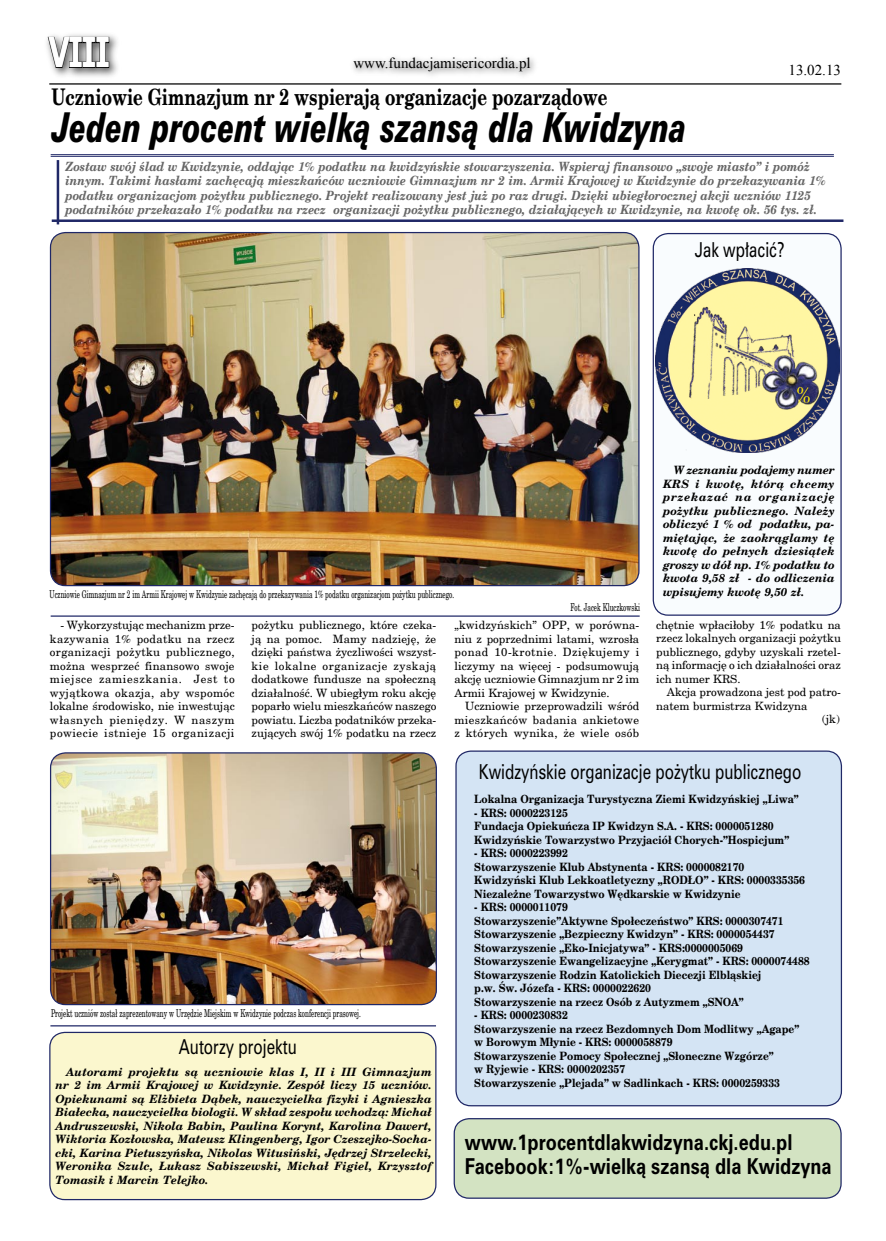
<style>
.page{position:relative;width:886px;height:1241px;background:#fff}
.page>*{position:absolute;margin:0;border:0;box-sizing:border-box;transform-origin:0 0}
.t1{font:700 41.25px "Verdana";color:#fff;scale:.7 1}
.t2{font:italic 37.5px "Zurich Blk PL";color:#000;scale:.68 1}
.t3{font:700 22.5px "New Brunswick";color:#000;scale:.75 1}
.t4{font:700 20px/24px "Zurich PL";color:#000;scale:.84 1}
.t5{font:18.75px "Zurich PL";color:#000;scale:.75 1}
.t6{font:15px "Times New Roman";color:#000}
.t7{font:italic 700 12.5px/14.1px "New Brunswick";color:#666;scale:.9 1}
.t8{font:11.25px/13.5px "New Brunswick";color:#000;text-align:justify}
.t9{font:700 11.25px/13.5px "New Brunswick";color:#000;scale:.9 1}
.t10{font:italic 700 11.25px/13.5px "New Brunswick";color:#000;text-align:justify}
.t11{font:10.62px "New Brunswick";color:#000;scale:.6 1}
.s1{font-size:30px}
</style>
<div class="page">
<div style="left:50px;top:1032px;width:386px;height:167px;background:#fbf7ce;border-radius:15px"></div>
<div style="left:49px;top:1031px;width:387px;height:168px;border:1px solid #202867;border-radius:15px"></div>
<div style="left:653px;top:233px;width:188px;height:382px;background:#f9fcfe;border-radius:15px"></div>
<div style="left:653px;top:233px;width:189px;height:382px;border:1px solid #202867;border-radius:15px"></div>
<div style="left:43px;top:31px;width:79px;height:50px;background:#000;opacity:.75"></div>
<div style="left:349px;top:52px;width:190px;height:28px;background:#000;opacity:.75"></div>
<hr style="left:49px;top:83px;width:792px;height:2px;background:#000">
<div style="left:454px;top:1118px;width:387px;height:79px;background:#d3e3c2;border-radius:15px"></div>
<div style="left:454px;top:1117px;width:388px;height:81px;border:1px solid #202867;border-radius:15px"></div>
<div style="left:456px;top:751px;width:385px;height:354px;background:#d4e4f4;border-radius:15px"></div>
<div style="left:455px;top:750px;width:387px;height:356px;border:1px solid #202867;border-radius:15px"></div>
<hr style="left:52px;top:219px;width:791px;height:3px;background:#202867">
<hr style="left:57px;top:160px;width:2px;height:64px;background:#202867">
<hr style="left:51px;top:154px;width:783px;height:1px;background:#202867">
<hr style="left:51px;top:156px;width:783px;height:1px;background:#202867">
<img style="left:50px;top:232px;width:589px;height:353px;border-radius:15px">
<img style="left:51px;top:752px;width:385px;height:252px;border-radius:15px">
<div style="left:50px;top:752px;width:387px;height:253px;border:1px solid #202867;border-radius:15px"></div>
<img style="left:656px;top:268px;width:184px;height:184px">
<hr style="left:51px;top:615px;width:589px;height:1px;background:#202867">
<hr style="left:50px;top:1025px;width:386px;height:1px;background:#202867">
<svg style="left:48px;top:37px;width:491px;height:33px"></svg>
<h1 class="t1" style="left:48px;top:26px;width:59px">V<span class="s1">str.</span> III</h1>
<h3 class="t6" style="left:353px;top:53px;width:179px">www.fundacjamisericordia.pl</h3>
<h3 class="t6" style="left:788px;top:59px;width:54px">13.02.13</h3>
<h3 class="t3" style="left:51px;top:83px;width:743px">Uczniowie Gimnazjum nr 2 wspierają organizacje pozarządowe</h3>
<h2 class="t2" style="left:52px;top:103px;width:934px">Jeden procent wielką szansą dla Kwidzyna</h2>
<p class="t7" style="left:66px;top:159px;width:846px">Zostaw swój ślad w Kwidzynie, oddając 1% podatku na kwidzyńskie stowarzyszenia. Wspieraj finansowo „swoje miasto” i pomóż innym. Takimi hasłami zachęcają mieszkańców uczniowie Gimnazjum nr 2 im. Armii Krajowej w Kwidzynie do przekazywania 1% podatku organizacjom pożytku publicznego. Projekt realizowany jest już po raz drugi. Dzięki ubiegłorocznej akcji uczniów 1125 podatników przekazało 1% podatku na rzecz organizacji pożytku publicznego, działających w Kwidzynie, na kwotę ok. 56 tys. zł.</p>
<h3 class="t5" style="left:695px;top:237px;width:121px">Jak wpłacić?</h3>
<p class="t11" style="left:50px;top:587px;width:676px">Uczniowie Gimnazjum nr 2 im Armii Krajowej w Kwidzynie zachęcają do przekazywania 1% podatku organizacjom pożytku publicznego.</p>
<p class="t11" style="left:570px;top:600px;width:118px">Fot. Jacek Kluczkowski</p>
<p class="t8" style="left:50px;top:618px;width:186px;text-indent:11px">- Wykorzystując mechanizm prze&shy;kazywania 1% podatku na rzecz organizacji pożytku publicznego, można wesprzeć finansowo swoje miejsce zamieszkania. Jest to wyjątkowa okazja, aby wspomóc lokalne środowisko, nie inwestując własnych pieniędzy. W naszym powiecie istnieje 15 organizacji</p>
<p class="t8" style="left:252px;top:618px;width:186px">pożytku publicznego, które czeka&shy;ją na pomoc. Mamy nadzieję, że dzięki państwa życzliwości wszyst&shy;kie lokalne organizacje zyskają dodatkowe fundusze na społeczną działalność. W ubiegłym roku akcję poparło wielu mieszkańców naszego powiatu. Liczba podatników przeka&shy;zujących swój 1% podatku na rzecz</p>
<p class="t8" style="left:454px;top:618px;width:186px">„kwidzyńskich” OPP, w porówna&shy;niu z poprzednimi latami, wzrosła ponad 10-krotnie. Dziękujemy i liczymy na więcej - podsumowują akcję uczniowie Gimnazjum nr 2 im Armii Krajowej w Kwidzynie.</p>
<p class="t8" style="left:454px;top:699px;width:186px;text-indent:11px">Uczniowie przeprowadzili wśród mieszkańców badania ankietowe z których wynika, że wiele osób</p>
<p class="t10" style="left:663px;top:463px;width:173px;text-indent:11px">W zeznaniu podajemy numer KRS i kwotę, którą chcemy przekazać na organizację pożytku publicznego. Należy obliczyć 1 % od podatku, pa&shy;miętając, że zaokrąglamy tę kwotę do pełnych dziesiątek groszy w dół np. 1% podatku to kwota 9,58 zł - do odliczenia wpisujemy kwotę 9,50 zł.</p>
<p class="t8" style="left:656px;top:617px;width:186px">chętnie wpłaciłoby 1% podatku na rzecz lokalnych organizacji pożytku publicznego, gdyby uzyskali rzetel&shy;ną informację o ich działalności oraz ich numer KRS.</p>
<p class="t8" style="left:667px;top:685px;width:176px">Akcja prowadzona jest pod patro-</p>
<p class="t8" style="left:656px;top:698px;width:153px">natem burmistrza Kwidzyna</p>
<p class="t8" style="left:822px;top:712px;width:19px">(jk)</p>
<p class="t11" style="left:51px;top:1006px;width:518px">Projekt uczniów został zaprezentowany w Urzędzie Miejskim w Kwidzynie podczas konferencji prasowej.</p>
<h3 class="t5" style="left:179px;top:1034px;width:159px">Autorzy projektu</h3>
<p class="t10" style="left:56px;top:1064px;width:378px;text-indent:11px">Autorami projektu są uczniowie klas I, II i III Gimnazjum nr 2 im Armii Krajowej w Kwidzynie. Zespół liczy 15 uczniów.<br>Opiekunami są Elżbieta Dąbek, nauczycielka fizyki i Agnieszka Białecka, nauczycielka biologii. W skład zespołu wchodzą: Michał Andruszewski, Nikola Babin, Paulina Korynt, Karolina Dawert, Wiktoria Kozłowska, Mateusz Klingenberg, Igor Czeszejko-Socha&shy;cki, Karina Pietuszyńska, Nikolas Witusiński, Jędrzej Strzelecki, Weronika Szulc, Łukasz Sabiszewski, Michał Figiel, Krzysztof Tomasik i Marcin Telejko.</p>
<h3 class="t5" style="left:479px;top:758px;width:432px">Kwidzyńskie organizacje pożytku publicznego</h3>
<p class="t9" style="left:474px;top:792px;width:362px">Lokalna Organizacja Turystyczna Ziemi Kwidzyńskiej „Liwa”</p>
<p class="t9" style="left:474px;top:805px;width:351px">- KRS: 0000223125<br>Fundacja Opiekuńcza IP Kwidzyn S.A. - KRS: 0000051280<br>Kwidzyńskie Towarzystwo Przyjaciół Chorych-”Hospicjum”</p>
<p class="t9" style="left:474px;top:846px;width:369px">- KRS: 0000223992<br>Stowarzyszenie Klub Abstynenta - KRS: 0000082170<br>Kwidzyński Klub Lekkoatletyczny „RODŁO” - KRS: 0000335356<br>Niezależne Towarzystwo Wędkarskie w Kwidzynie</p>
<p class="t9" style="left:474px;top:900px;width:374px">- KRS: 0000011079<br>Stowarzyszenie”Aktywne Społeczeństwo” KRS: 0000307471<br>Stowarzyszenie „Bezpieczny Kwidzyn” - KRS: 0000054437<br>Stowarzyszenie „Eko-Inicjatywa” - KRS:0000005069<br>Stowarzyszenie Ewangelizacyjne „Kerygmat” - KRS: 0000074488<br>Stowarzyszenie Rodzin Katolickich Diecezji Elbląskiej<br>p.w. Św. Józefa - KRS: 0000022620<br>Stowarzyszenie na rzecz Osób z Autyzmem „SNOA”</p>
<p class="t9" style="left:474px;top:1008px;width:362px">- KRS: 0000230832<br>Stowarzyszenie na rzecz Bezdomnych Dom Modlitwy „Agape” w Borowym Młynie - KRS: 0000058879<br>Stowarzyszenie Pomocy Społecznej „Słoneczne Wzgórze”<br>w Ryjewie - KRS: 0000202357<br>Stowarzyszenie „Plejada” w Sadlinkach - KRS: 0000259333</p>
<h3 class="t4" style="left:465px;top:1129px;width:438px">www.1procentdlakwidzyna.ckj.edu.pl<br>Facebook:1%-wielką szansą dla Kwidzyna</h3>
</div>
